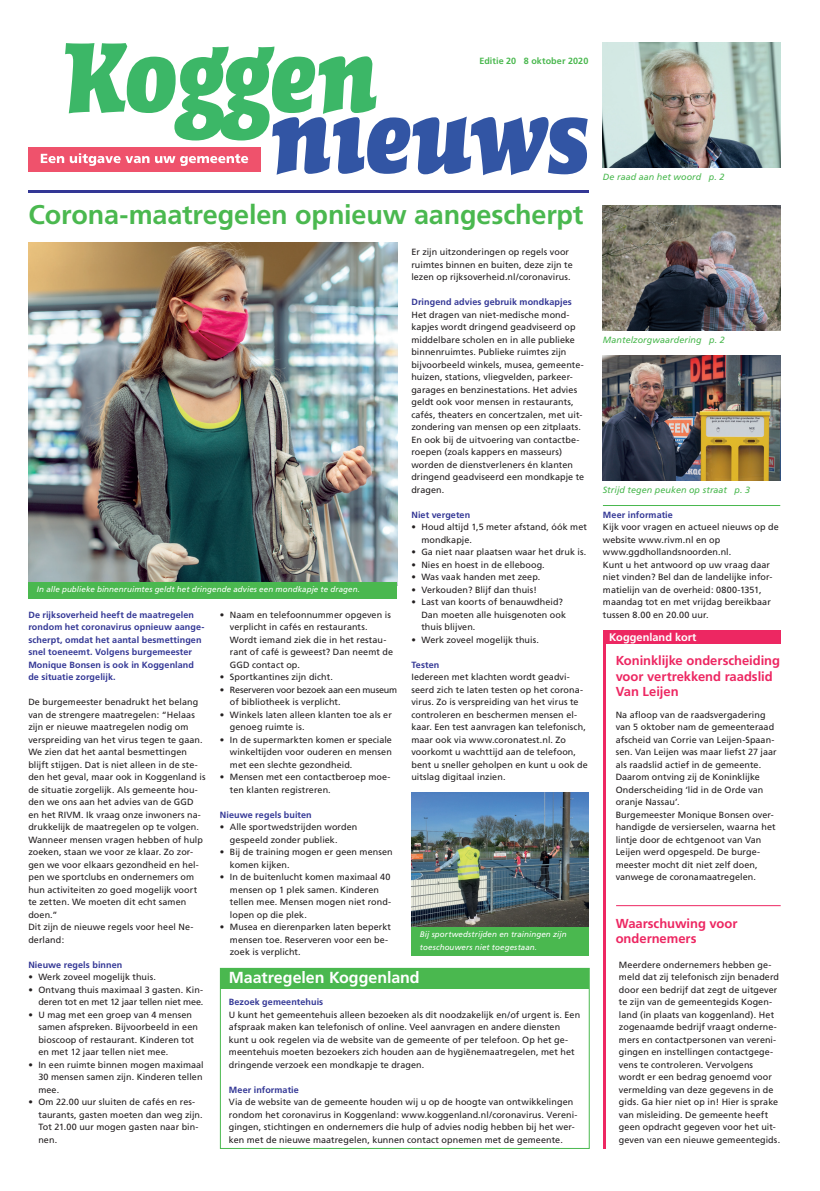
<style>
.page{position:relative;width:820px;height:1191px;background:#fff}
.page>*{position:absolute;margin:0;border:0;box-sizing:border-box;transform-origin:0 0}
.t1{font:700 27px "Frutiger";letter-spacing:-.005em;color:#4ab84f}
.t2{font:700 16px "Frutiger";color:#fff}
.t3{font:700 13px/15.6px "Frutiger";letter-spacing:-.005em;color:#ed2762}
.t4{font:700 11px "Frutiger";color:#fff}
.t5{font:9px/12.5px "Frutiger";letter-spacing:.01em;color:#231f20}
.t6{font:700 9px/12.5px "Frutiger";letter-spacing:.01em;color:#333795}
.t7{font:italic 9px "Frutiger";letter-spacing:.005em;color:#4ab84f}
.t8{font:9px/12.5px "Frutiger";letter-spacing:-.01em;color:#231f20}
.t9{font:700 9px "Frutiger";letter-spacing:.01em;color:#4ab84f}
.t10{font:italic 8px/12.5px "Frutiger";letter-spacing:.01em;color:#fff}
</style>
<div class="page">
<div style="left:28px;top:147px;width:232px;height:24px;background:#ef526c"></div>
<svg style="left:41px;top:43px;width:546px;height:132px"></svg>
<hr style="left:28px;top:190px;width:560px;height:3px;background:#333795">
<img style="left:602px;top:43px;width:178px;height:125px">
<img style="left:602px;top:355px;width:178px;height:125px">
<img style="left:602px;top:205px;width:178px;height:125px">
<hr style="left:602px;top:643px;width:3px;height:505px;background:#ed2762">
<div style="left:602px;top:630px;width:178px;height:14px;background:#ed2762"></div>
<hr style="left:616px;top:905px;width:164px;height:1px;background:#ed2762">
<hr style="left:602px;top:505px;width:178px;height:1px;background:#4ab84f">
<img style="left:28px;top:243px;width:369px;height:339px">
<img style="left:411px;top:793px;width:177px;height:134px">
<div style="left:220px;top:968px;width:369px;height:181px;border:1px solid #4ab84f"></div>
<div style="left:220px;top:968px;width:369px;height:20px;background:#4ab84f"></div>
<div style="left:28px;top:582px;width:369px;height:17px;background:#4ab84f"></div>
<div style="left:411px;top:927px;width:177px;height:28px;background:#4ab84f"></div>
<p class="t9" style="left:479px;top:56px;width:110px">Editie 20 8 oktober 2020</p>
<h1 class="t1" style="left:29px;top:199px;width:556px">Corona-maatregelen opnieuw aangescherpt</h1>
<p class="t5" style="left:411px;top:246px;width:163px">Er zijn uitzonderingen op regels voor ruimtes binnen en buiten, deze zijn te lezen op rijksoverheid.nl/coronavirus.</p>
<p class="t6" style="left:411px;top:296px;width:162px">Dringend advies gebruik mondkapjes</p>
<p class="t5" style="left:411px;top:308px;width:174px">Het dragen van niet-medische mond&shy;kapjes wordt dringend geadviseerd op middelbare scholen en in alle publieke binnenruimtes. Publieke ruimtes zijn bijvoorbeeld winkels, musea, gemeente&shy;huizen, stations, vliegvelden, parkeer&shy;garages en benzinestations. Het advies geldt ook voor mensen in restaurants, cafés, theaters en concertzalen, met uit&shy;zondering van mensen op een zitplaats.<br>En ook bij de uitvoering van contactbe&shy;roepen (zoals kappers en masseurs) worden de dienstverleners én klanten dringend geadviseerd een mondkapje te dragen.</p>
<p class="t6" style="left:411px;top:508px;width:60px">Niet vergeten</p>
<p class="t5" style="left:421px;top:521px;width:167px;text-indent:-10px">• Houd altijd 1,5 meter afstand, óók met mondkapje.</p>
<p class="t5" style="left:411px;top:546px;width:176px">• Ga niet naar plaatsen waar het druk is.</p>
<p class="t5" style="left:411px;top:558px;width:135px">• Nies en hoest in de elleboog.</p>
<p class="t5" style="left:411px;top:571px;width:130px">• Was vaak handen met zeep.</p>
<p class="t5" style="left:411px;top:583px;width:127px">• Verkouden? Blijf dan thuis!</p>
<p class="t5" style="left:421px;top:596px;width:146px;text-indent:-10px">• Last van koorts of benauwdheid?<br>Dan moeten alle huisgenoten ook thuis blijven.</p>
<p class="t5" style="left:411px;top:633px;width:129px">• Werk zoveel mogelijk thuis.</p>
<p class="t6" style="left:411px;top:658px;width:29px">Testen</p>
<p class="t5" style="left:411px;top:671px;width:178px">Iedereen met klachten wordt geadvi&shy;seerd zich te laten testen op het corona&shy;virus. Zo is verspreiding van het virus te controleren en beschermen mensen el&shy;kaar. Een test aanvragen kan telefonisch, maar ook via www.coronatest.nl. Zo voorkomt u wachttijd aan de telefoon, bent u sneller geholpen en kunt u ook de uitslag digitaal inzien.</p>
<p class="t10" style="left:37px;top:583px;width:324px">In alle publieke binnenruimtes geldt het dringende advies een mondkapje te dragen.</p>
<p class="t6" style="left:28px;top:608px;width:177px">De rijksoverheid heeft de maatregelen rondom het coronavirus opnieuw aange&shy;scherpt, omdat het aantal besmettingen snel toeneemt. Volgens burgemeester Monique Bonsen is ook in Koggenland de situatie zorgelijk.</p>
<p class="t5" style="left:28px;top:696px;width:179px">De burgemeester benadrukt het belang van de strengere maatregelen: “Helaas zijn er nieuwe maatregelen nodig om verspreiding van het virus tegen te gaan.<br>We zien dat het aantal besmettingen blijft stijgen. Dat is niet alleen in de ste&shy;den het geval, maar ook in Koggenland is de situatie zorgelijk. Als gemeente hou&shy;den we ons aan het advies van de GGD en het RIVM. Ik vraag onze inwoners na&shy;drukkelijk de maatregelen op te volgen.<br>Wanneer mensen vragen hebben of hulp zoeken, staan we voor ze klaar. Zo zor&shy;gen we voor elkaars gezondheid en hel&shy;pen we sportclubs en ondernemers om hun activiteiten zo goed mogelijk voort te zetten. We moeten dit echt samen doen.”<br>Dit zijn de nieuwe regels voor heel Ne&shy;derland:</p>
<p class="t6" style="left:28px;top:958px;width:95px">Nieuwe regels binnen</p>
<p class="t5" style="left:28px;top:971px;width:129px">• Werk zoveel mogelijk thuis.</p>
<p class="t5" style="left:28px;top:983px;width:176px;text-align:right">• Ontvang thuis maximaal 3 gasten. Kin&shy;deren tot en met 12 jaar tellen niet mee.</p>
<p class="t5" style="left:38px;top:1008px;width:161px;text-indent:-10px">• U mag met een groep van 4 mensen samen afspreken. Bijvoorbeeld in een bioscoop of restaurant. Kinderen tot en met 12 jaar tellen niet mee.</p>
<p class="t5" style="left:38px;top:1058px;width:167px;text-indent:-10px">• In een ruimte binnen mogen maximaal<br>30 mensen samen zijn. Kinderen tellen mee.</p>
<p class="t5" style="left:38px;top:1096px;width:166px;text-indent:-10px">• Om 22.00 uur sluiten de cafés en res&shy;taurants, gasten moeten dan weg zijn.<br>Tot 21.00 uur mogen gasten naar bin&shy;nen.</p>
<p class="t5" style="left:230px;top:608px;width:165px;text-indent:-10px">• Naam en telefoonnummer opgeven is verplicht in cafés en restaurants.<br>Wordt iemand ziek die in het restau&shy;rant of café is geweest? Dan neemt de<br>GGD contact op.</p>
<p class="t5" style="left:220px;top:671px;width:114px">• Sportkantines zijn dicht.</p>
<p class="t8" style="left:230px;top:683px;width:169px;text-indent:-10px">• Reserveren voor bezoek aan een museum of bibliotheek is verplicht.</p>
<p class="t5" style="left:230px;top:708px;width:163px;text-indent:-10px">• Winkels laten alleen klanten toe als er genoeg ruimte is.</p>
<p class="t5" style="left:230px;top:733px;width:163px;text-align:justify;text-indent:-10px">• In de supermarkten komen er speciale winkeltijden voor ouderen en mensen met een slechte gezondheid.</p>
<p class="t5" style="left:230px;top:771px;width:162px;text-indent:-10px">• Mensen met een contactberoep moe&shy;ten klanten registreren.</p>
<p class="t6" style="left:220px;top:808px;width:93px">Nieuwe regels buiten</p>
<p class="t5" style="left:230px;top:821px;width:129px;text-indent:-10px">• Alle sportwedstrijden worden gespeeld zonder publiek.</p>
<p class="t5" style="left:230px;top:846px;width:164px;text-indent:-10px">• Bij de training mogen er geen mensen komen kijken.</p>
<p class="t5" style="left:230px;top:871px;width:163px;text-indent:-10px">• In de buitenlucht komen maximaal 40 mensen op 1 plek samen. Kinderen tellen mee. Mensen mogen niet rond&shy;lopen op die plek.</p>
<p class="t5" style="left:230px;top:921px;width:163px;text-indent:-10px">• Musea en dierenparken laten beperkt mensen toe. Reserveren voor een be&shy;zoek is verplicht.</p>
<p class="t10" style="left:420px;top:928px;width:148px">Bij sportwedstrijden en trainingen zijn toeschouwers niet toegestaan.</p>
<h2 class="t2" style="left:229px;top:967px;width:192px">Maatregelen Koggenland</h2>
<p class="t6" style="left:229px;top:996px;width:96px">Bezoek gemeentehuis</p>
<p class="t5" style="left:229px;top:1008px;width:352px">U kunt het gemeentehuis alleen bezoeken als dit noodzakelijk en/of urgent is. Een afspraak maken kan telefonisch of online. Veel aanvragen en andere diensten kunt u ook regelen via de website van de gemeente of per telefoon. Op het ge&shy;meentehuis moeten bezoekers zich houden aan de hygiënemaatregelen, met het dringende verzoek een mondkapje te dragen.</p>
<p class="t6" style="left:229px;top:1083px;width:71px">Meer informatie</p>
<p class="t5" style="left:229px;top:1096px;width:350px">Via de website van de gemeente houden wij u op de hoogte van ontwikkelingen rondom het coronavirus in Koggenland: www.koggenland.nl/coronavirus. Vereni&shy;gingen, stichtingen en ondernemers die hulp of advies nodig hebben bij het wer&shy;ken met de nieuwe maatregelen, kunnen contact opnemen met de gemeente.</p>
<p class="t7" style="left:602px;top:172px;width:123px">De raad aan het woord p. 2</p>
<p class="t7" style="left:602px;top:334px;width:123px">Mantelzorgwaardering p. 2</p>
<p class="t7" style="left:602px;top:484px;width:149px">Strijd tegen peuken op straat p. 3</p>
<p class="t6" style="left:602px;top:508px;width:71px">Meer informatie</p>
<p class="t5" style="left:602px;top:521px;width:177px">Kijk voor vragen en actueel nieuws op de website www.rivm.nl en op www.ggdhollandsnoorden.nl.<br>Kunt u het antwoord op uw vraag daar niet vinden? Bel dan de landelijke infor&shy;matielijn van de overheid: 0800-1351, maandag tot en met vrijdag bereikbaar tussen 8.00 en 20.00 uur.</p>
<p class="t4" style="left:609px;top:630px;width:89px">Koggenland kort</p>
<h3 class="t3" style="left:615px;top:653px;width:166px">Koninklijke onderscheiding voor vertrekkend raadslid<br>Van Leijen</h3>
<p class="t5" style="left:615px;top:708px;width:162px">Na afloop van de raadsvergadering van 5 oktober nam de gemeenteraad afscheid van Corrie van Leijen-Spaan&shy;sen. Van Leijen was maar liefst 27 jaar als raadslid actief in de gemeente.<br>Daarom ontving zij de Koninklijke Onderscheiding ‘lid in de Orde van oranje Nassau’.<br>Burgemeester Monique Bonsen over&shy;handigde de versierselen, waarna het lintje door de echtgenoot van Van Leijen werd opgespeld. De burge&shy;meester mocht dit niet zelf doen, vanwege de coronamaatregelen.</p>
<h3 class="t3" style="left:615px;top:915px;width:123px">Waarschuwing voor ondernemers</h3>
<p class="t5" style="left:618px;top:958px;width:163px">Meerdere ondernemers hebben ge&shy;meld dat zij telefonisch zijn benaderd door een bedrijf dat zegt de uitgever te zijn van de gemeentegids Kogen&shy;land (in plaats van koggenland). Het zogenaamde bedrijf vraagt onderne&shy;mers en contactpersonen van vereni&shy;gingen en instellingen contactgege&shy;vens te controleren. Vervolgens wordt er een bedrag genoemd voor vermelding van deze gegevens in de gids. Ga hier niet op in! Hier is sprake van misleiding. De gemeente heeft geen opdracht gegeven voor het uit&shy;geven van een nieuwe gemeentegids.</p>
</div>
